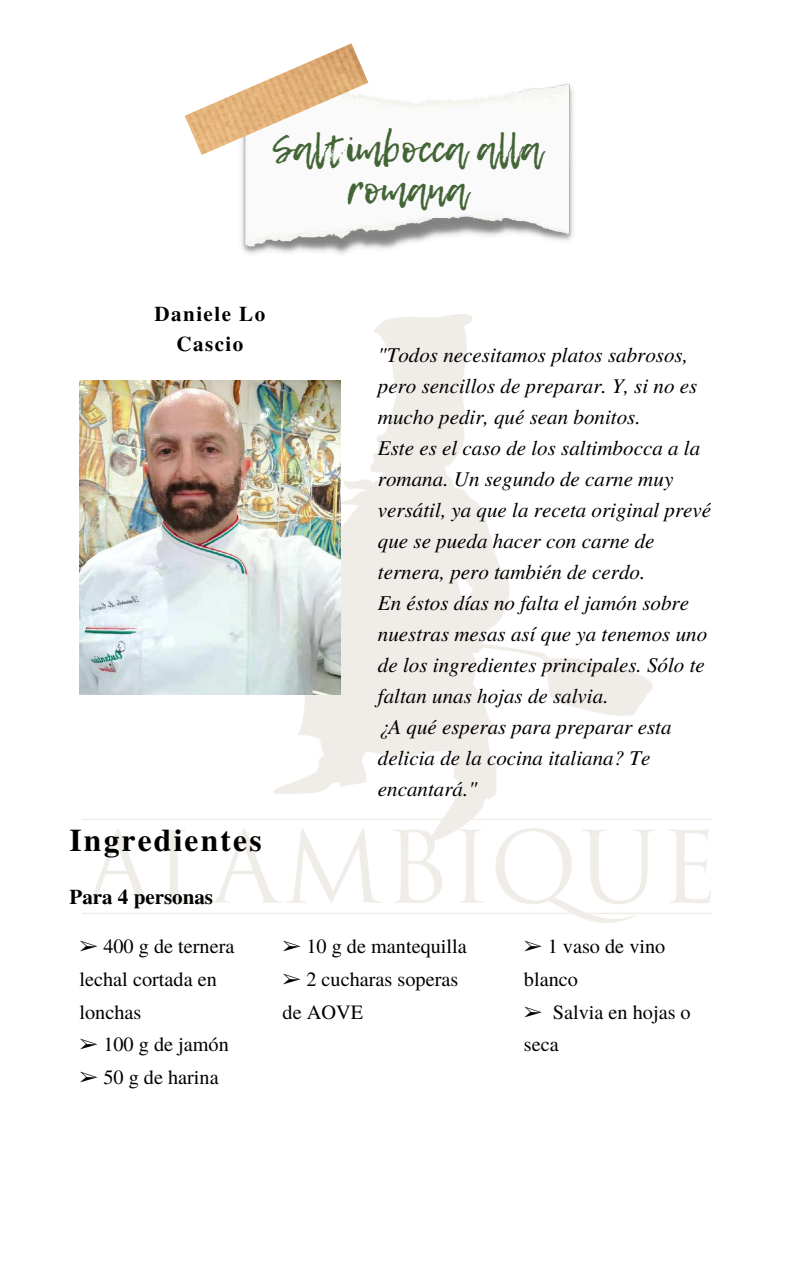
<style>
.page{position:relative;width:794px;height:1266px;background:#fff}
.page>*{position:absolute;margin:0;border:0;box-sizing:border-box;transform-origin:0 0}
.t1{font:38.25px/40.5px "Lemon Tuesday";color:#436536;text-align:center}
.t2{font:700 31.5px "Te X Gyre Termes";letter-spacing:.07em;color:#000}
.t3{font:italic 21px/30.9px "Te X Gyre Termes";color:#000}
.t4{font:700 21px/29.8px "Te X Gyre Termes";letter-spacing:.07em;color:#000;text-align:center}
.t5{font:700 21px "Te X Gyre Termes";color:#000}
.t6{font:20.25px/32.6px "Te X Gyre Termes";color:#000}
.s1{font-family:"Free Serif"}
</style>
<div class="page">
<img style="left:79px;top:314px;width:633px;height:608px">
<img style="left:79px;top:380px;width:261px;height:314px">
<img style="left:241px;top:82px;width:333px;height:173px">
<img style="left:184px;top:44px;width:184px;height:111px">
<h1 class="t1" style="left:272px;top:128px;width:270px">Saltimbocca alla romana</h1>
<p class="t4" style="left:154px;top:298px;width:112px">Daniele Lo<br>Cascio</p>
<h2 class="t2" style="left:69px;top:816px;width:193px">Ingredientes</h2>
<p class="t5" style="left:69px;top:881px;width:145px">Para 4 personas</p>
<p class="t6" style="left:79px;top:929px;width:156px"><span class="s1">➢</span> 400 g de ternera lechal cortada en lonchas</p>
<p class="t6" style="left:79px;top:1027px;width:151px"><span class="s1">➢</span> 100 g de jamón</p>
<p class="t6" style="left:79px;top:1060px;width:141px"><span class="s1">➢</span> 50 g de harina</p>
<p class="t3" style="left:378px;top:338px;width:334px">"Todos necesitamos platos sabrosos, pero sencillos de preparar. Y, si no es mucho pedir, qué sean bonitos.<br>Este es el caso de los saltimbocca a la romana. Un segundo de carne muy versátil, ya que la receta original prevé que se pueda hacer con carne de ternera, pero también de cerdo.<br>En éstos días no falta el jamón sobre nuestras mesas así que ya tenemos uno de los ingredientes principales. Sólo te faltan unas hojas de salvia.<br>¿A qué esperas para preparar esta delicia de la cocina italiana? Te encantará."</p>
<p class="t6" style="left:282px;top:929px;width:186px"><span class="s1">➢</span> 10 g de mantequilla</p>
<p class="t6" style="left:282px;top:962px;width:177px"><span class="s1">➢</span> 2 cucharas soperas de AOVE</p>
<p class="t6" style="left:523px;top:929px;width:143px"><span class="s1">➢</span> 1 vaso de vino blanco</p>
<p class="t6" style="left:523px;top:994px;width:168px"><span class="s1">➢</span> Salvia en hojas o seca</p>
</div>
